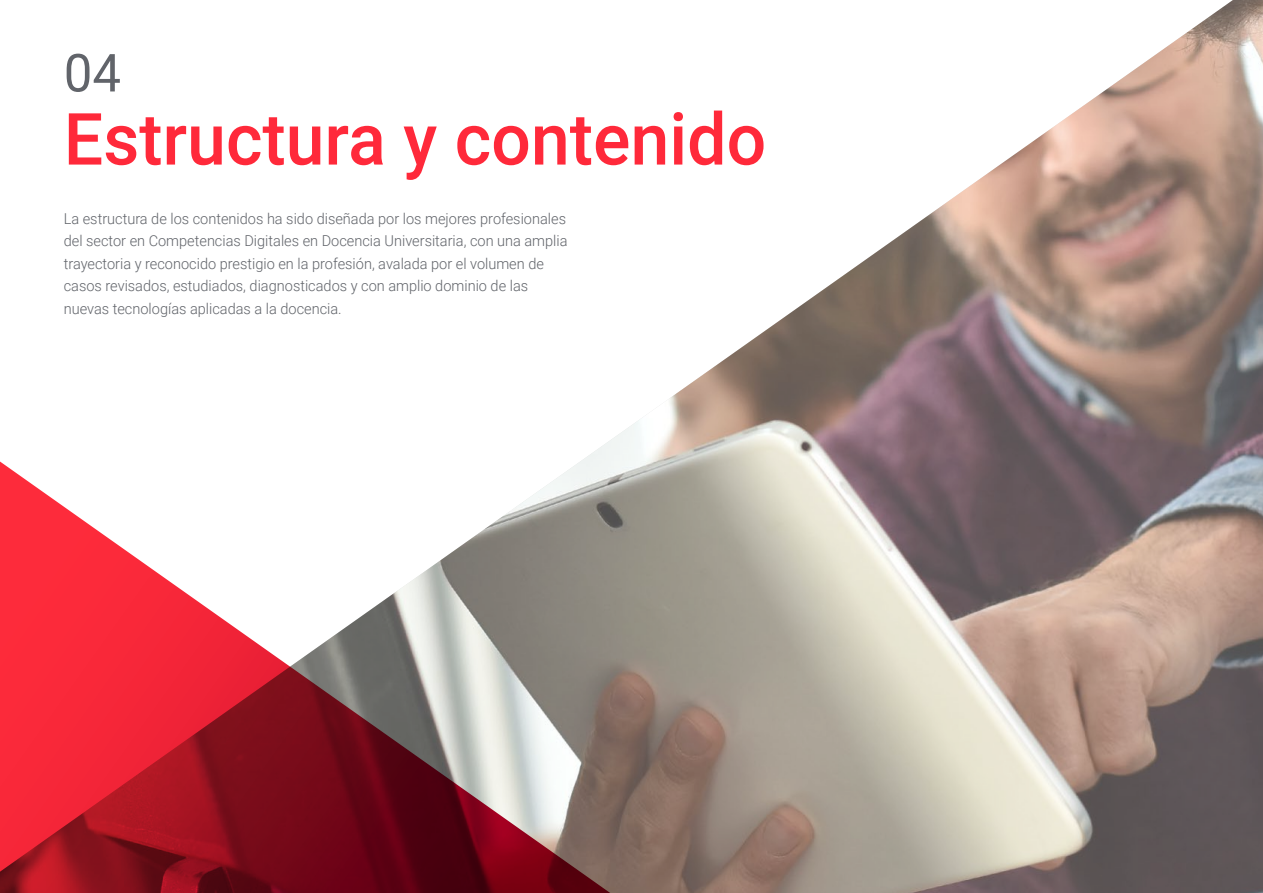
<style>
.page{position:relative;width:1263px;height:893px;background:#fff}
.page>*{position:absolute;margin:0;border:0;box-sizing:border-box;transform-origin:0 0}
.t1{font:500 72px "Roboto";color:#ff293a}
.t2{font:52.5px "Roboto";color:#61646a}
.t3{font:300 15px/22.5px "Roboto";color:#61646a}
</style>
<div class="page">
<img style="left:603px;top:0;width:660px;height:893px">
<svg style="left:0;top:446px;width:640px;height:447px"></svg>
<h2 class="t2" style="left:64px;top:36px;width:59px">04</h2>
<h1 class="t1" style="left:64px;top:89px;width:704px">Estructura y contenido</h1>
<p class="t3" style="left:64px;top:207px;width:505px">La estructura de los contenidos ha sido diseñada por los mejores profesionales del sector en Competencias Digitales en Docencia Universitaria, con una amplia trayectoria y reconocido prestigio en la profesión, avalada por el volumen de casos revisados, estudiados, diagnosticados y con amplio dominio de las nuevas tecnologías aplicadas a la docencia.</p>
</div>
